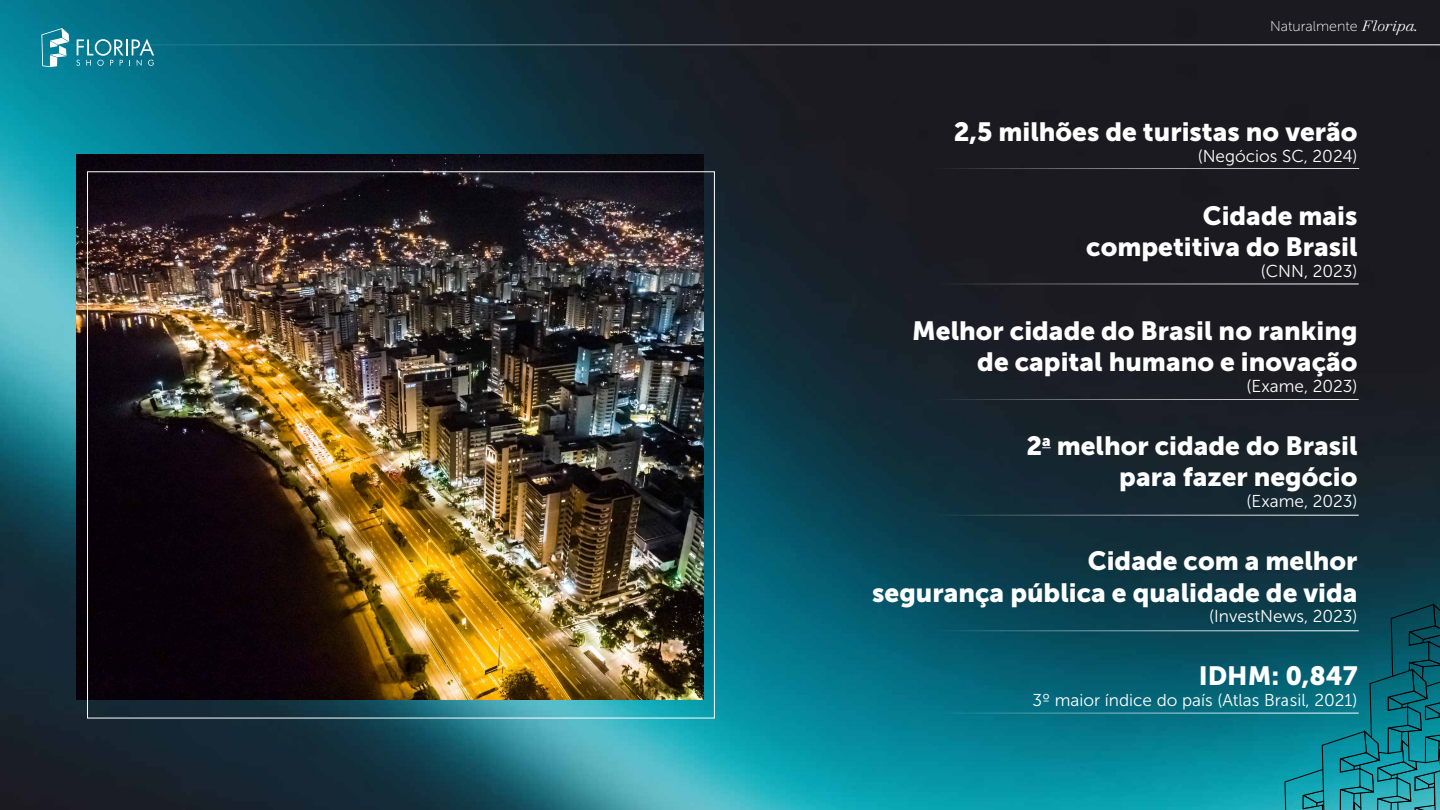
<style>
.page{position:relative;width:1440px;height:810px;background:#fff}
.page>*{position:absolute;margin:0;border:0;box-sizing:border-box;transform-origin:0 0}
.t1{font:26.25px/31.5px "Museo Sans 900";color:#fff;text-align:right}
.t2{font:17.17px "Museo Sans 300";color:#fff}
.t3{font:14.25px "Museo Sans 100";color:#fff}
.s1{font-family:"Walbaum 18 pt";font-weight:300;font-style:italic;font-size:14.7px}
</style>
<div class="page">
<img style="left:0;top:0;width:1440px;height:810px">
<hr style="left:0;top:45px;width:1440px;height:1px;background:#fff">
<hr style="left:935px;top:168px;width:424px;height:1px;background:#fff">
<hr style="left:934px;top:284px;width:425px;height:1px;background:#fff">
<hr style="left:934px;top:399px;width:425px;height:1px;background:#fff">
<hr style="left:934px;top:515px;width:425px;height:1px;background:#fff">
<hr style="left:934px;top:631px;width:425px;height:1px;background:#fff">
<hr style="left:934px;top:713px;width:425px;height:1px;background:#fff">
<svg style="left:1284px;top:604px;width:156px;height:206px;background:#0c707f"></svg>
<svg style="left:76px;top:39px;width:78px;height:27px;background:#3b93a5"></svg>
<svg style="left:41px;top:28px;width:28px;height:39px"></svg>
<img style="left:77px;top:154px;width:627px;height:546px">
<p class="t3" style="left:1270px;top:18px;width:149px">Naturalmente <span class="s1">Floripa.</span></p>
<p class="t1" style="left:954px;top:116px;width:405px">2,5 milhões de turistas no verão</p>
<p class="t2" style="left:1198px;top:147px;width:161px">(Negócios SC, 2024)</p>
<p class="t1" style="left:1086px;top:200px;width:273px">Cidade mais competitiva do Brasil</p>
<p class="t2" style="left:1261px;top:262px;width:98px">(CNN, 2023)</p>
<p class="t1" style="left:912px;top:315px;width:447px">Melhor cidade do Brasil no ranking de capital humano e inovação</p>
<p class="t2" style="left:1247px;top:377px;width:112px">(Exame, 2023)</p>
<p class="t1" style="left:1026px;top:430px;width:333px">2<sup>a</sup> melhor cidade do Brasil para fazer negócio</p>
<p class="t2" style="left:1247px;top:492px;width:112px">(Exame, 2023)</p>
<p class="t1" style="left:872px;top:545px;width:487px">Cidade com a melhor<br>segurança pública e qualidade de vida</p>
<p class="t2" style="left:1209px;top:607px;width:150px">(InvestNews, 2023)</p>
<p class="t1" style="left:1199px;top:660px;width:160px">IDHM: 0,847</p>
<p class="t2" style="left:1032px;top:691px;width:327px">3º maior índice do país (Atlas Brasil, 2021)</p>
</div>
